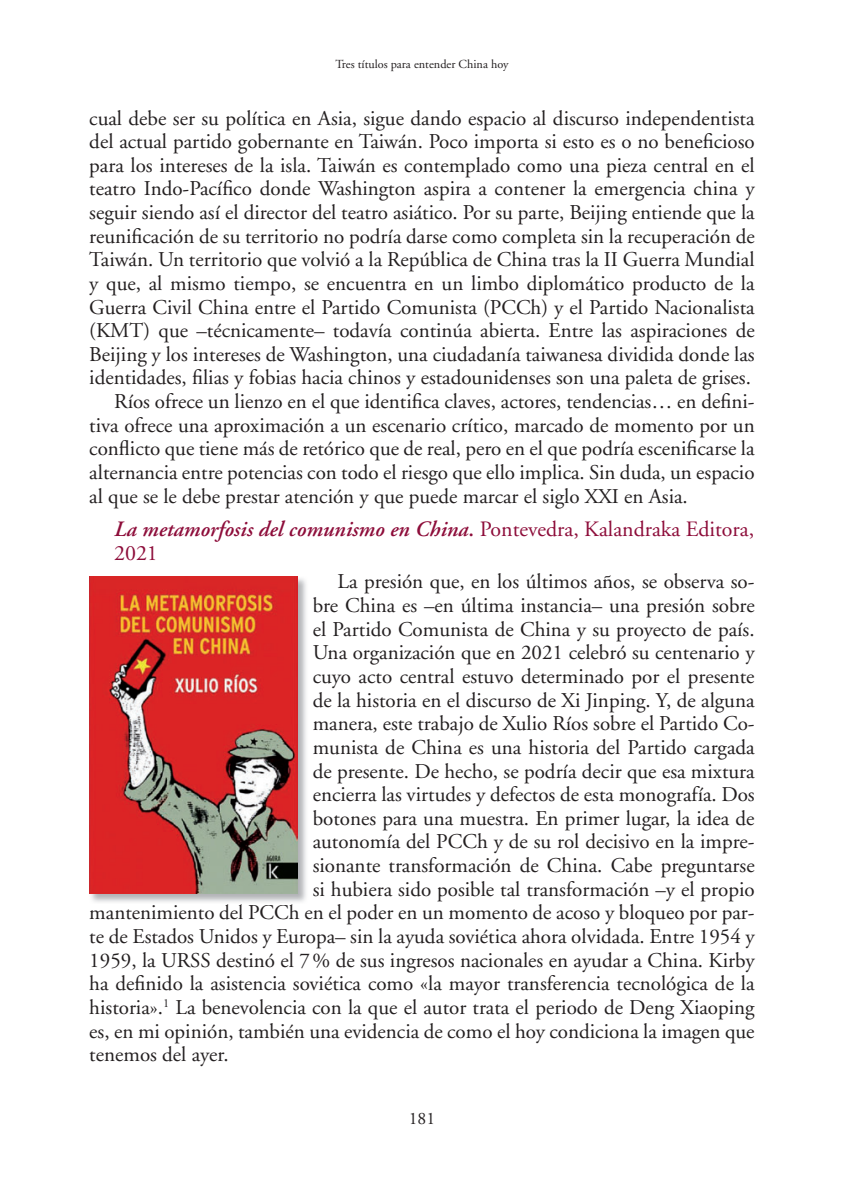
<style>
.page{position:relative;width:844px;height:1191px;background:#fff}
.page>*{position:absolute;margin:0;border:0;box-sizing:border-box;transform-origin:0 0}
.t1{font:italic 600 21.88px/23.6px "Adobe Garamond";color:#8d0d3a}
.t2{font:21px "Adobe Garamond";color:#231f20}
.t3{font:17.5px "Adobe Garamond";color:#231f20}
.t4{font:12.25px "Adobe Garamond";color:#231f20}
.s1{font-style:normal}
.s2{font-weight:400;font-style:normal}
</style>
<div class="page">
<img style="left:89px;top:576px;width:217px;height:329px">
<img style="left:89px;top:577px;width:209px;height:317px">
<p class="t4" style="left:335px;top:58px;width:174px">Tres títulos para entender China hoy</p>
<p class="t2" style="left:89px;top:107px;width:666px">cual debe ser su política en Asia, sigue dando espacio al discurso independentista</p>
<p class="t2" style="left:89px;top:130px;width:666px">del actual partido gobernante en Taiwán. Poco importa si esto es o no beneficioso</p>
<p class="t2" style="left:89px;top:154px;width:666px">para los intereses de la isla. Taiwán es contemplado como una pieza central en el</p>
<p class="t2" style="left:89px;top:177px;width:666px">teatro Indo-Pacífico donde Washington aspira a contener la emergencia china y</p>
<p class="t2" style="left:89px;top:201px;width:666px">seguir siendo así el director del teatro asiático. Por su parte, Beijing entiende que la</p>
<p class="t2" style="left:89px;top:225px;width:666px">reunificación de su territorio no podría darse como completa sin la recuperación de</p>
<p class="t2" style="left:89px;top:248px;width:666px">Taiwán. Un territorio que volvió a la República de China tras la II Guerra Mundial</p>
<p class="t2" style="left:89px;top:272px;width:666px">y que, al mismo tiempo, se encuentra en un limbo diplomático producto de la</p>
<p class="t2" style="left:89px;top:296px;width:666px">Guerra Civil China entre el Partido Comunista (PCCh) y el Partido Nacionalista</p>
<p class="t2" style="left:89px;top:319px;width:666px">(KMT) que –técnicamente– todavía continúa abierta. Entre las aspiraciones de</p>
<p class="t2" style="left:89px;top:343px;width:666px">Beijing y los intereses de Washington, una ciudadanía taiwanesa dividida donde las</p>
<p class="t2" style="left:89px;top:366px;width:663px">identidades, filias y fobias hacia chinos y estadounidenses son una paleta de grises.</p>
<p class="t2" style="left:114px;top:390px;width:641px">Ríos ofrece un lienzo en el que identifica claves, actores, tendencias… en defini-</p>
<p class="t2" style="left:89px;top:414px;width:666px">tiva ofrece una aproximación a un escenario crítico, marcado de momento por un</p>
<p class="t2" style="left:89px;top:437px;width:666px">conflicto que tiene más de retórico que de real, pero en el que podría escenificarse la</p>
<p class="t2" style="left:89px;top:461px;width:666px">alternancia entre potencias con todo el riesgo que ello implica. Sin duda, un espacio</p>
<p class="t2" style="left:89px;top:485px;width:600px">al que se le debe prestar atención y que puede marcar el siglo XXI en Asia.</p>
<p class="t1" style="left:114px;top:518px;width:641px">La metamorfosis del comunismo en China<span class="s1">.</span> <span class="s2">Pontevedra, Kalandraka Editora,<br>2021</span></p>
<p class="t2" style="left:337px;top:570px;width:418px">La presión que, en los últimos años, se observa so-</p>
<p class="t2" style="left:312px;top:594px;width:443px">bre China es –en última instancia– una presión sobre</p>
<p class="t2" style="left:312px;top:618px;width:443px">el Partido Comunista de China y su proyecto de país.</p>
<p class="t2" style="left:312px;top:641px;width:443px">Una organización que en 2021 celebró su centenario y</p>
<p class="t2" style="left:312px;top:665px;width:443px">cuyo acto central estuvo determinado por el presente</p>
<p class="t2" style="left:312px;top:688px;width:443px">de la historia en el discurso de Xi Jinping. Y, de alguna</p>
<p class="t2" style="left:312px;top:712px;width:443px">manera, este trabajo de Xulio Ríos sobre el Partido Co-</p>
<p class="t2" style="left:312px;top:736px;width:443px">munista de China es una historia del Partido cargada</p>
<p class="t2" style="left:312px;top:759px;width:443px">de presente. De hecho, se podría decir que esa mixtura</p>
<p class="t2" style="left:312px;top:783px;width:443px">encierra las virtudes y defectos de esta monografía. Dos</p>
<p class="t2" style="left:312px;top:807px;width:443px">botones para una muestra. En primer lugar, la idea de</p>
<p class="t2" style="left:312px;top:830px;width:443px">autonomía del PCCh y de su rol decisivo en la impre-</p>
<p class="t2" style="left:312px;top:854px;width:443px">sionante transformación de China. Cabe preguntarse</p>
<p class="t2" style="left:312px;top:877px;width:443px">si hubiera sido posible tal transformación –y el propio</p>
<p class="t2" style="left:89px;top:901px;width:666px">mantenimiento del PCCh en el poder en un momento de acoso y bloqueo por par-</p>
<p class="t2" style="left:89px;top:925px;width:666px">te de Estados Unidos y Europa– sin la ayuda soviética ahora olvidada. Entre 1954 y</p>
<p class="t2" style="left:89px;top:948px;width:666px">1959, la URSS destinó el 7 % de sus ingresos nacionales en ayudar a China. Kirby</p>
<p class="t2" style="left:89px;top:972px;width:666px">ha definido la asistencia soviética como «la mayor transferencia tecnológica de la</p>
<p class="t2" style="left:89px;top:996px;width:666px">historia».<sup>1</sup> La benevolencia con la que el autor trata el periodo de Deng Xiaoping</p>
<p class="t2" style="left:89px;top:1019px;width:666px">es, en mi opinión, también una evidencia de como el hoy condiciona la imagen que</p>
<p class="t2" style="left:89px;top:1043px;width:141px">tenemos del ayer.</p>
<p class="t3" style="left:409px;top:1109px;width:28px">181</p>
</div>
